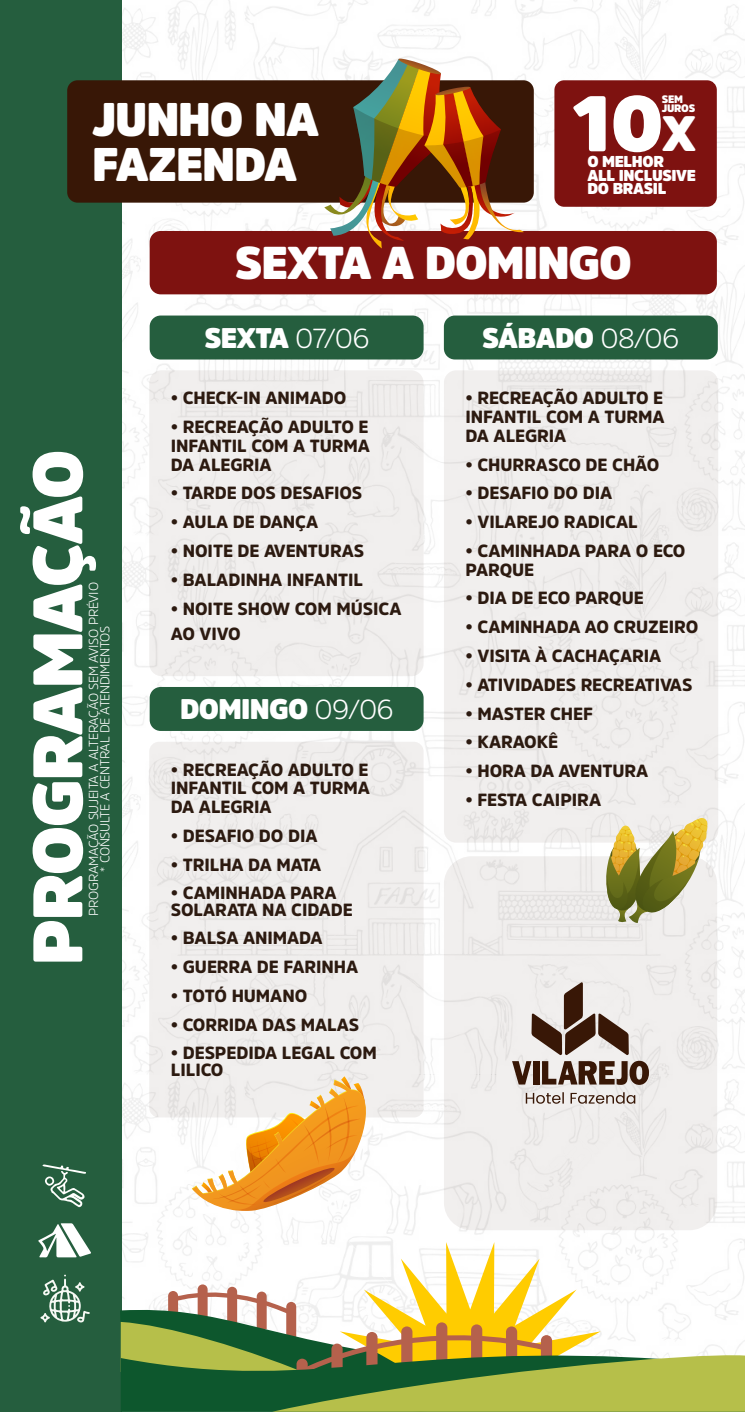
<style>
.page{position:relative;width:745px;height:1412px;background:#fff}
.page>*{position:absolute;margin:0;border:0;box-sizing:border-box;transform-origin:0 0}
.t1{font:900 77.88px "Amsi Pro";color:#fff}
.t2{font:900 69.12px "Amsi Pro";letter-spacing:-.025em;color:#fff}
.t3{font:900 46.62px/45.5px "Amsi Pro";letter-spacing:-.025em;color:#fff}
.t4{font:900 45.5px "Amsi Pro";letter-spacing:-.025em;color:#fff}
.t5{font:900 28.12px "Amsi Pro";letter-spacing:-.025em;color:#fff}
.t6{font:900 17.5px/18.8px "Amsi Pro";letter-spacing:-.005em;color:#2c1a10}
.t7{font:900 15.62px/13.2px "Amsi Pro";letter-spacing:-.025em;color:#fff}
.t8{font:300 13px/11.2px "Amsi Pro";letter-spacing:-.025em;color:#fff;text-align:center}
.t9{font:900 10.75px/9px "Amsi Pro";letter-spacing:-.025em;color:#fff}
.s1{font-size:49.25px}
.s2{font-weight:300;font-size:27.5px}
</style>
<div class="page">
<img style="left:121px;top:0;width:623px;height:1242px">
<div style="left:0;top:0;width:121px;height:1412px;background:#255e3e"></div>
<svg style="left:38px;top:1223px;width:53px;height:34px"></svg>
<svg style="left:42px;top:1164px;width:44px;height:43px"></svg>
<svg style="left:40px;top:1275px;width:50px;height:48px"></svg>
<svg style="left:121px;top:1242px;width:623px;height:170px"></svg>
<div style="left:149px;top:370px;width:274px;height:306px;background:#f0eeed;border-radius:12px"></div>
<div style="left:149px;top:316px;width:274px;height:43px;background:#255e3e;border-radius:11px"></div>
<div style="left:443px;top:370px;width:274px;height:473px;background:#f0eeed;border-radius:12px"></div>
<div style="left:443px;top:316px;width:274px;height:43px;background:#255e3e;border-radius:11px"></div>
<div style="left:149px;top:742px;width:274px;height:375px;background:#f0eeed;border-radius:10px"></div>
<div style="left:149px;top:687px;width:274px;height:44px;background:#255e3e;border-radius:11px"></div>
<div style="left:67px;top:80px;width:466px;height:123px;background:#381706;border-radius:10px"></div>
<div style="left:554px;top:80px;width:162px;height:127px;background:#7e1210;border-radius:10px"></div>
<div style="left:149px;top:231px;width:567px;height:63px;background:#7e1210;border-radius:11px"></div>
<div style="left:443px;top:856px;width:273px;height:374px;background:#f0eeed;border-radius:28px"></div>
<svg style="left:511px;top:982px;width:137px;height:103px"></svg>
<svg style="left:525px;top:1092px;width:110px;height:12px"></svg>
<svg style="left:324px;top:59px;width:200px;height:189px"></svg>
<svg style="left:191px;top:1076px;width:187px;height:137px"></svg>
<svg style="left:605px;top:818px;width:102px;height:108px"></svg>
<h3 class="t3" style="left:92px;top:96px;width:228px">JUNHO NA<br>FAZENDA</h3>
<h1 class="t1" style="left:571px;top:70px;width:126px">10<span class="s1">X</span></h1>
<p class="t9" style="left:661px;top:95px;width:35px">SEM<br>JUROS</p>
<p class="t7" style="left:587px;top:155px;width:110px">O MELHOR<br>ALL INCLUSIVE<br>DO BRASIL</p>
<h3 class="t4" style="left:235px;top:231px;width:398px">SEXTA A DOMINGO</h3>
<h2 class="t2" style="left:10px;top:965px;width:517px;rotate:-90deg">PROGRAMAÇÃO</h2>
<p class="t8" style="left:87px;top:916px;width:335px;rotate:-90deg">PROGRAMAÇÃO SUJEITA A ALTERAÇÃO SEM AVISO PRÉVIO * CONSULTE A CENTRAL DE ATENDIMENTOS</p>
<h3 class="t5" style="left:204px;top:318px;width:167px">SEXTA <span class="s2">07/06</span></h3>
<h3 class="t5" style="left:482px;top:318px;width:199px">SÁBADO <span class="s2">08/06</span></h3>
<p class="t6" style="left:171px;top:389px;width:177px">• CHECK-IN ANIMADO</p>
<p class="t6" style="left:171px;top:417px;width:200px;text-align:justify">• RECREAÇÃO ADULTO E INFANTIL COM A TURMA DA ALEGRIA</p>
<p class="t6" style="left:171px;top:484px;width:193px">• TARDE DOS DESAFIOS</p>
<p class="t6" style="left:171px;top:512px;width:149px">• AULA DE DANÇA</p>
<p class="t6" style="left:171px;top:541px;width:195px">• NOITE DE AVENTURAS</p>
<p class="t6" style="left:171px;top:570px;width:193px">• BALADINHA INFANTIL</p>
<p class="t6" style="left:171px;top:595px;width:232px;line-height:25px">• NOITE SHOW COM MÚSICA<br>AO VIVO</p>
<h3 class="t5" style="left:180px;top:690px;width:215px">DOMINGO <span class="s2">09/06</span></h3>
<p class="t6" style="left:171px;top:760px;width:200px;text-align:justify">• RECREAÇÃO ADULTO E INFANTIL COM A TURMA DA ALEGRIA</p>
<p class="t6" style="left:171px;top:826px;width:148px">• DESAFIO DO DIA</p>
<p class="t6" style="left:171px;top:855px;width:152px">• TRILHA DA MATA</p>
<p class="t6" style="left:171px;top:885px;width:183px;line-height:16.2px">• CAMINHADA PARA<br>SOLARATA NA CIDADE</p>
<p class="t6" style="left:171px;top:928px;width:153px">• BALSA ANIMADA</p>
<p class="t6" style="left:171px;top:957px;width:189px">• GUERRA DE FARINHA</p>
<p class="t6" style="left:171px;top:986px;width:138px">• TOTÓ HUMANO</p>
<p class="t6" style="left:171px;top:1015px;width:190px">• CORRIDA DAS MALAS</p>
<p class="t6" style="left:171px;top:1045px;width:207px;line-height:16.2px">• DESPEDIDA LEGAL COM<br>LILICO</p>
<p class="t6" style="left:465px;top:389px;width:200px;text-align:justify">• RECREAÇÃO ADULTO E INFANTIL COM A TURMA DA ALEGRIA</p>
<p class="t6" style="left:465px;top:455px;width:195px">• CHURRASCO DE CHÃO</p>
<p class="t6" style="left:465px;top:484px;width:148px">• DESAFIO DO DIA</p>
<p class="t6" style="left:465px;top:512px;width:174px">• VILAREJO RADICAL</p>
<p class="t6" style="left:465px;top:541px;width:221px">• CAMINHADA PARA O ECO<br>PARQUE</p>
<p class="t6" style="left:465px;top:589px;width:180px">• DIA DE ECO PARQUE</p>
<p class="t6" style="left:465px;top:617px;width:234px">• CAMINHADA AO CRUZEIRO</p>
<p class="t6" style="left:465px;top:646px;width:197px">• VISITA À CACHAÇARIA</p>
<p class="t6" style="left:465px;top:675px;width:228px">• ATIVIDADES RECREATIVAS</p>
<p class="t6" style="left:465px;top:704px;width:129px">• MASTER CHEF</p>
<p class="t6" style="left:465px;top:732px;width:94px">• KARAOKÊ</p>
<p class="t6" style="left:465px;top:761px;width:184px">• HORA DA AVENTURA</p>
<p class="t6" style="left:465px;top:790px;width:137px">• FESTA CAIPIRA</p>
</div>
